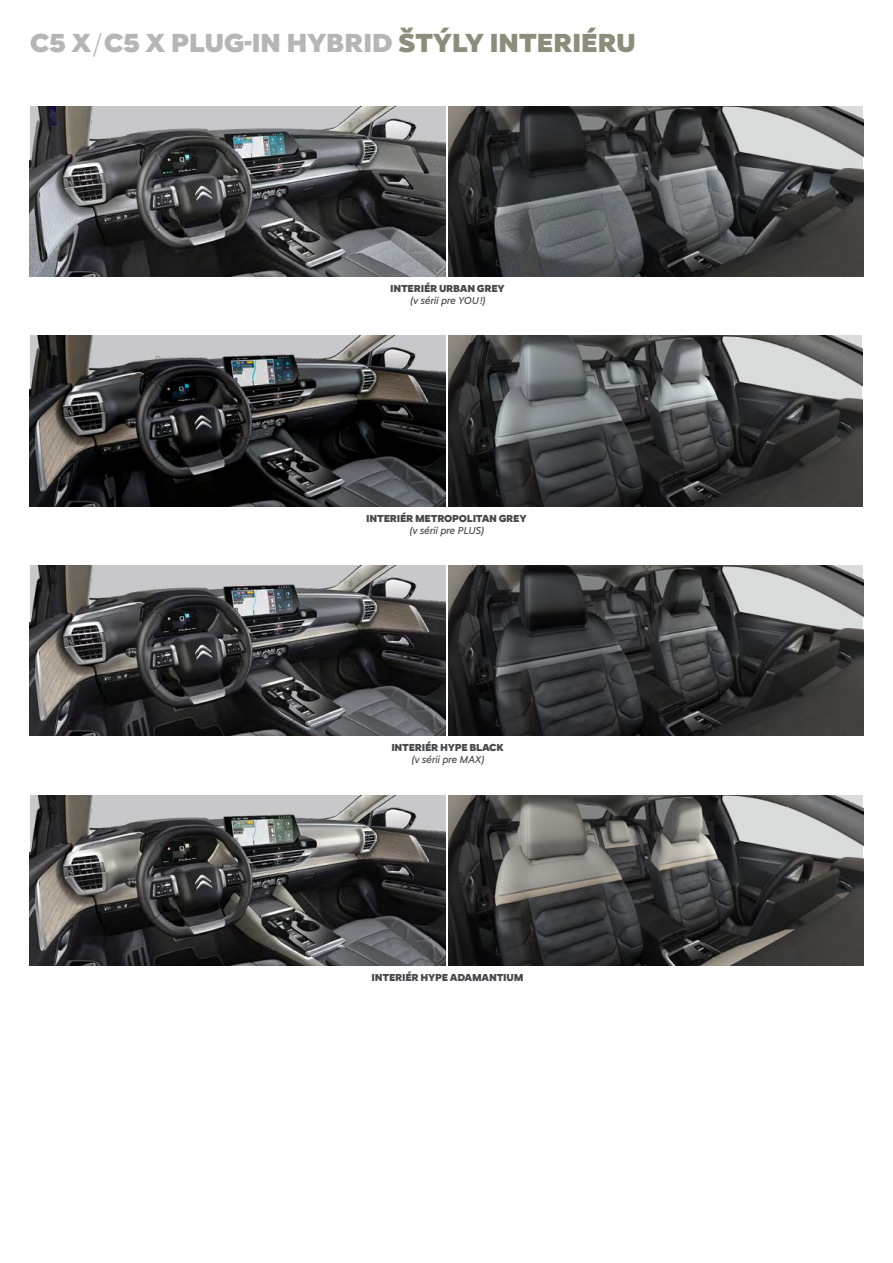
<style>
.page{position:relative;width:893px;height:1263px;background:#fff}
.page>*{position:absolute;margin:0;border:0;box-sizing:border-box;transform-origin:0 0}
.t1{font:900 27px "Citroen Type";letter-spacing:-.02em;color:#b5b6b8;scale:1.04 1}
.t2{font:900 10.5px "Citroen Type";letter-spacing:-.025em;color:#47494d}
.t3{font:italic 10.5px "Citroen Type";letter-spacing:-.005em;color:#47494d}
.s1{font-weight:300}
.s2{color:#8e8d7b}
</style>
<div class="page">
<img style="left:449px;top:566px;width:414px;height:170px">
<img style="left:449px;top:795px;width:414px;height:170px">
<img style="left:449px;top:106px;width:414px;height:170px">
<img style="left:30px;top:106px;width:415px;height:170px">
<img style="left:449px;top:336px;width:413px;height:170px">
<img style="left:30px;top:566px;width:415px;height:170px">
<img style="left:30px;top:336px;width:415px;height:170px">
<img style="left:30px;top:795px;width:415px;height:170px">
<h1 class="t1" style="left:30px;top:22px;width:584px">C5 X<span class="s1">/</span>C5 X PLUG-IN HYBRID <span class="s2">ŠTÝLY INTERIÉRU</span></h1>
<p class="t2" style="left:390px;top:280px;width:116px">INTERIÉR URBAN GREY</p>
<p class="t3" style="left:410px;top:292px;width:77px">(v sérii pre YOU!)</p>
<p class="t2" style="left:366px;top:510px;width:162px">INTERIÉR METROPOLITAN GREY</p>
<p class="t3" style="left:409px;top:522px;width:76px">(v sérii pre PLUS)</p>
<p class="t2" style="left:391px;top:740px;width:114px">INTERIÉR HYPE BLACK</p>
<p class="t3" style="left:411px;top:752px;width:74px">(v sérii pre MAX)</p>
<p class="t2" style="left:372px;top:969px;width:153px">INTERIÉR HYPE ADAMANTIUM</p>
</div>
